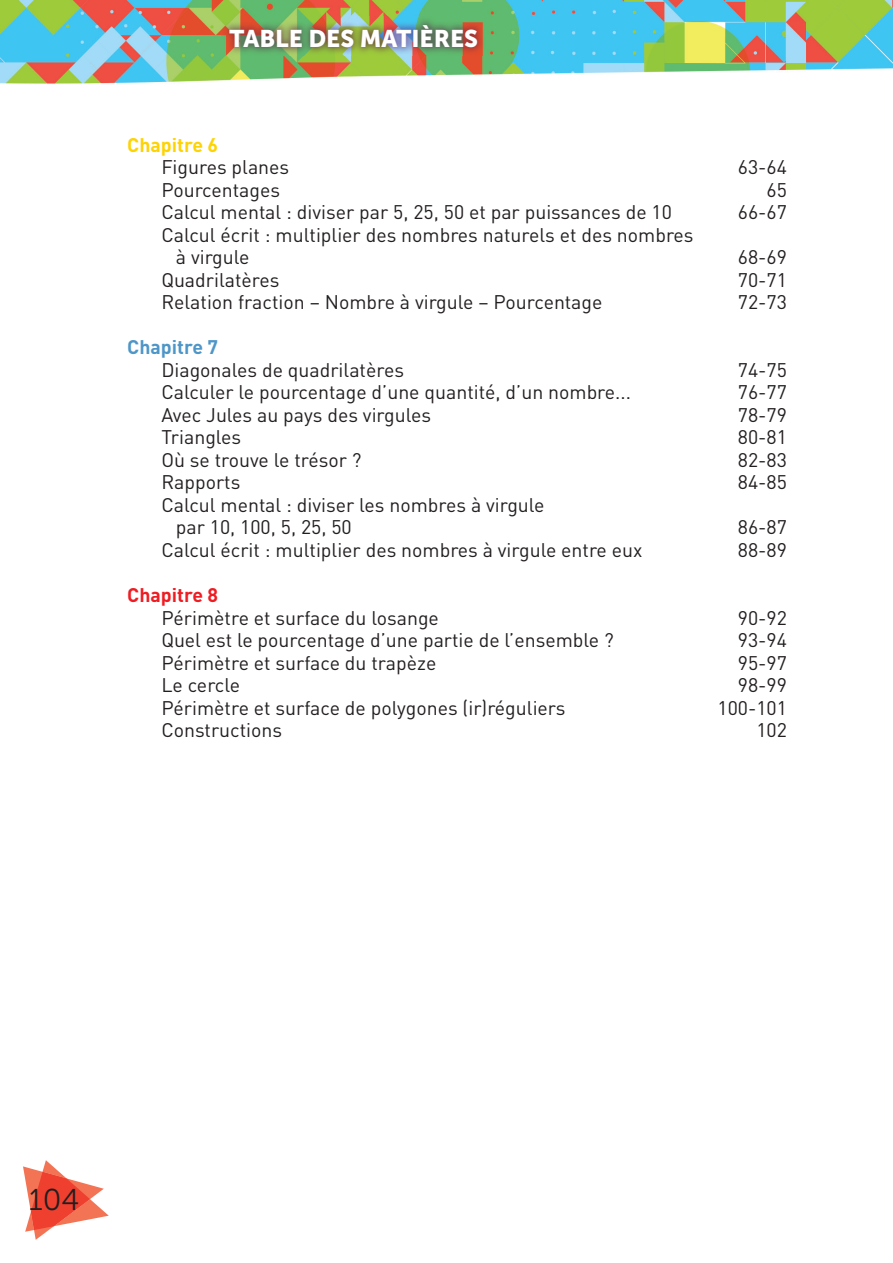
<style>
.page{position:relative;width:893px;height:1263px;background:#fff}
.page>*{position:absolute;margin:0;border:0;box-sizing:border-box;transform-origin:0 0}
.t1{font:30px "Museo Sans 300";color:#231f20}
.t2{font:24px "Museo Sans 900";color:#fff}
.t3{font:19.5px/22.5px "DIN";color:#231f20}
.t4{font:700 19.5px "DIN";color:#fed304}
.t5{font:700 19.5px "DIN";color:#4e96c8}
.t6{font:700 19.5px "DIN";color:#ee1d23}
</style>
<div class="page">
<svg style="left:23px;top:1160px;width:86px;height:79px"></svg>
<img style="left:0;top:0;width:892px;height:84px">
<img style="left:221px;top:17px;width:264px;height:38px">
<p class="t2" style="left:229px;top:25px;width:250px">TABLE DES MATIÈRES</p>
<p class="t4" style="left:127px;top:131px;width:92px">Chapitre 6</p>
<p class="t3" style="left:161px;top:155px;width:129px">Figures planes</p>
<p class="t3" style="left:737px;top:155px;width:51px">63-64</p>
<p class="t3" style="left:161px;top:178px;width:120px">Pourcentages</p>
<p class="t3" style="left:766px;top:178px;width:22px">65</p>
<p class="t3" style="left:161px;top:200px;width:512px">Calcul mental : diviser par 5, 25, 50 et par puissances de 10</p>
<p class="t3" style="left:737px;top:200px;width:51px">66-67</p>
<p class="t3" style="left:176px;top:223px;width:519px;text-indent:-15px">Calcul écrit : multiplier des nombres naturels et des nombres à virgule</p>
<p class="t3" style="left:737px;top:245px;width:51px">68-69</p>
<p class="t3" style="left:161px;top:268px;width:120px">Quadrilatères</p>
<p class="t3" style="left:737px;top:268px;width:51px">70-71</p>
<p class="t3" style="left:161px;top:290px;width:442px">Relation fraction – Nombre à virgule – Pourcentage</p>
<p class="t3" style="left:737px;top:290px;width:51px">72-73</p>
<p class="t5" style="left:127px;top:334px;width:92px">Chapitre 7</p>
<p class="t3" style="left:161px;top:358px;width:244px">Diagonales de quadrilatères</p>
<p class="t3" style="left:737px;top:358px;width:51px">74-75</p>
<p class="t3" style="left:161px;top:380px;width:471px">Calculer le pourcentage d’une quantité, d’un nombre...</p>
<p class="t3" style="left:737px;top:380px;width:51px">76-77</p>
<p class="t3" style="left:161px;top:403px;width:271px">Avec Jules au pays des virgules</p>
<p class="t3" style="left:737px;top:403px;width:51px">78-79</p>
<p class="t3" style="left:161px;top:425px;width:81px">Triangles</p>
<p class="t3" style="left:737px;top:425px;width:51px">80-81</p>
<p class="t3" style="left:161px;top:448px;width:202px">Où se trouve le trésor ?</p>
<p class="t3" style="left:737px;top:448px;width:51px">82-83</p>
<p class="t3" style="left:161px;top:470px;width:80px">Rapports</p>
<p class="t3" style="left:737px;top:470px;width:51px">84-85</p>
<p class="t3" style="left:176px;top:493px;width:370px;text-indent:-15px">Calcul mental : diviser les nombres à virgule par 10, 100, 5, 25, 50</p>
<p class="t3" style="left:737px;top:515px;width:51px">86-87</p>
<p class="t3" style="left:161px;top:538px;width:482px">Calcul écrit : multiplier des nombres à virgule entre eux</p>
<p class="t3" style="left:737px;top:538px;width:51px">88-89</p>
<p class="t6" style="left:127px;top:581px;width:92px">Chapitre 8</p>
<p class="t3" style="left:161px;top:605px;width:279px">Périmètre et surface du losange</p>
<p class="t3" style="left:737px;top:605px;width:51px">90-92</p>
<p class="t3" style="left:161px;top:628px;width:453px">Quel est le pourcentage d’une partie de l’ensemble ?</p>
<p class="t3" style="left:737px;top:628px;width:51px">93-94</p>
<p class="t3" style="left:161px;top:650px;width:276px">Périmètre et surface du trapèze</p>
<p class="t3" style="left:737px;top:650px;width:51px">95-97</p>
<p class="t3" style="left:161px;top:673px;width:80px">Le cercle</p>
<p class="t3" style="left:737px;top:673px;width:51px">98-99</p>
<p class="t3" style="left:161px;top:695px;width:405px">Périmètre et surface de polygones (ir)réguliers</p>
<p class="t3" style="left:717px;top:695px;width:71px">100-101</p>
<p class="t3" style="left:161px;top:718px;width:122px">Constructions</p>
<p class="t3" style="left:756px;top:718px;width:32px">102</p>
<h1 class="t1" style="left:29px;top:1182px;width:52px">104</h1>
</div>
